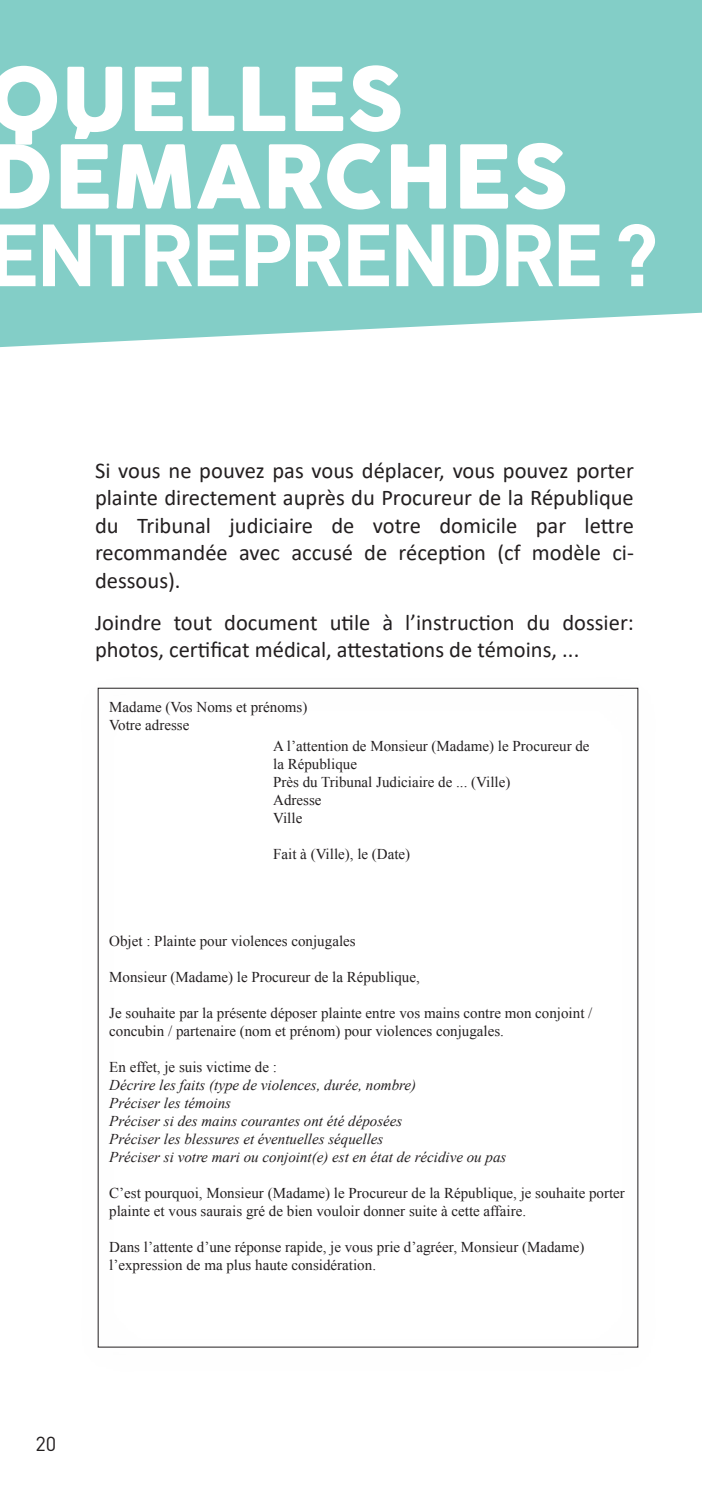
<style>
.page{position:relative;width:702px;height:1489px;background:#fff}
.page>*{position:absolute;margin:0;border:0;box-sizing:border-box;transform-origin:0 0}
.t1{font:86.5px/77.5px "Cocogoose";color:#fff}
.Texte_courant{font:22.5px/27.5px "Calibri";color:#231f20;text-align:justify}
.t2{font:20px "DIN Pro";color:#231f20}
.t3{font:15px/18px "Times New Roman";color:#231f20}
.t4{font:italic 15px "Times New Roman";color:#231f20}
.s1{font-family:"DIN Pro";font-weight:700}
</style>
<div class="page">
<div style="left:0;top:0;width:702px;height:347px;background:#83cec7"></div>
<p class="t1" style="left:-13px;top:64px;width:672px">QUELLES<br>DÉMARCHES<br><span class="s1">ENTREPRENDRE ?</span></p>
<p class="Texte_courant" style="left:95px;top:456px;width:540px">Si vous ne pouvez pas vous déplacer, vous pouvez porter plainte directement auprès du Procureur de la République du Tribunal judiciaire de votre domicile par lettre recommandée avec accusé de réception (cf modèle ci&shy;dessous).</p>
<p class="Texte_courant" style="left:95px;top:607px;width:540px">Joindre tout document utile à l’instruction du dossier: photos, certificat médical, attestations de témoins, ...</p>
<p class="t3" style="left:109px;top:697px;width:200px">Madame (Vos Noms et prénoms)</p>
<p class="t3" style="left:109px;top:715px;width:82px">Votre adresse</p>
<p class="t3" style="left:273px;top:736px;width:318px">A l’attention de Monsieur (Madame) le Procureur de la République</p>
<p class="t3" style="left:273px;top:772px;width:238px">Près du Tribunal Judiciaire de ... (Ville)</p>
<p class="t3" style="left:273px;top:790px;width:50px">Adresse</p>
<p class="t3" style="left:273px;top:808px;width:31px">Ville</p>
<p class="t3" style="left:273px;top:844px;width:138px">Fait à (Ville), le (Date)</p>
<p class="t3" style="left:109px;top:931px;width:248px">Objet : Plainte pour violences conjugales</p>
<p class="t3" style="left:109px;top:967px;width:312px">Monsieur (Madame) le Procureur de la République,</p>
<p class="t3" style="left:109px;top:1003px;width:484px">Je souhaite par la présente déposer plainte entre vos mains contre mon conjoint / concubin / partenaire (nom et prénom) pour violences conjugales.</p>
<p class="t3" style="left:109px;top:1057px;width:169px">En effet, je suis victime de :</p>
<p class="t4" style="left:109px;top:1074px;width:308px">Décrire les faits (type de violences, durée, nombre)</p>
<p class="t4" style="left:109px;top:1092px;width:123px">Préciser les témoins</p>
<p class="t4" style="left:109px;top:1110px;width:294px">Préciser si des mains courantes ont été déposées</p>
<p class="t4" style="left:109px;top:1128px;width:275px">Préciser les blessures et éventuelles séquelles</p>
<p class="t4" style="left:109px;top:1146px;width:398px">Préciser si votre mari ou conjoint(e) est en état de récidive ou pas</p>
<p class="t3" style="left:109px;top:1183px;width:517px">C’est pourquoi, Monsieur (Madame) le Procureur de la République, je souhaite porter plainte et vous saurais gré de bien vouloir donner suite à cette affaire.</p>
<p class="t3" style="left:109px;top:1237px;width:477px">Dans l’attente d’une réponse rapide, je vous prie d’agréer, Monsieur (Madame) l’expression de ma plus haute considération.</p>
<p class="t2" style="left:35px;top:1428px;width:22px">20</p>
</div>
